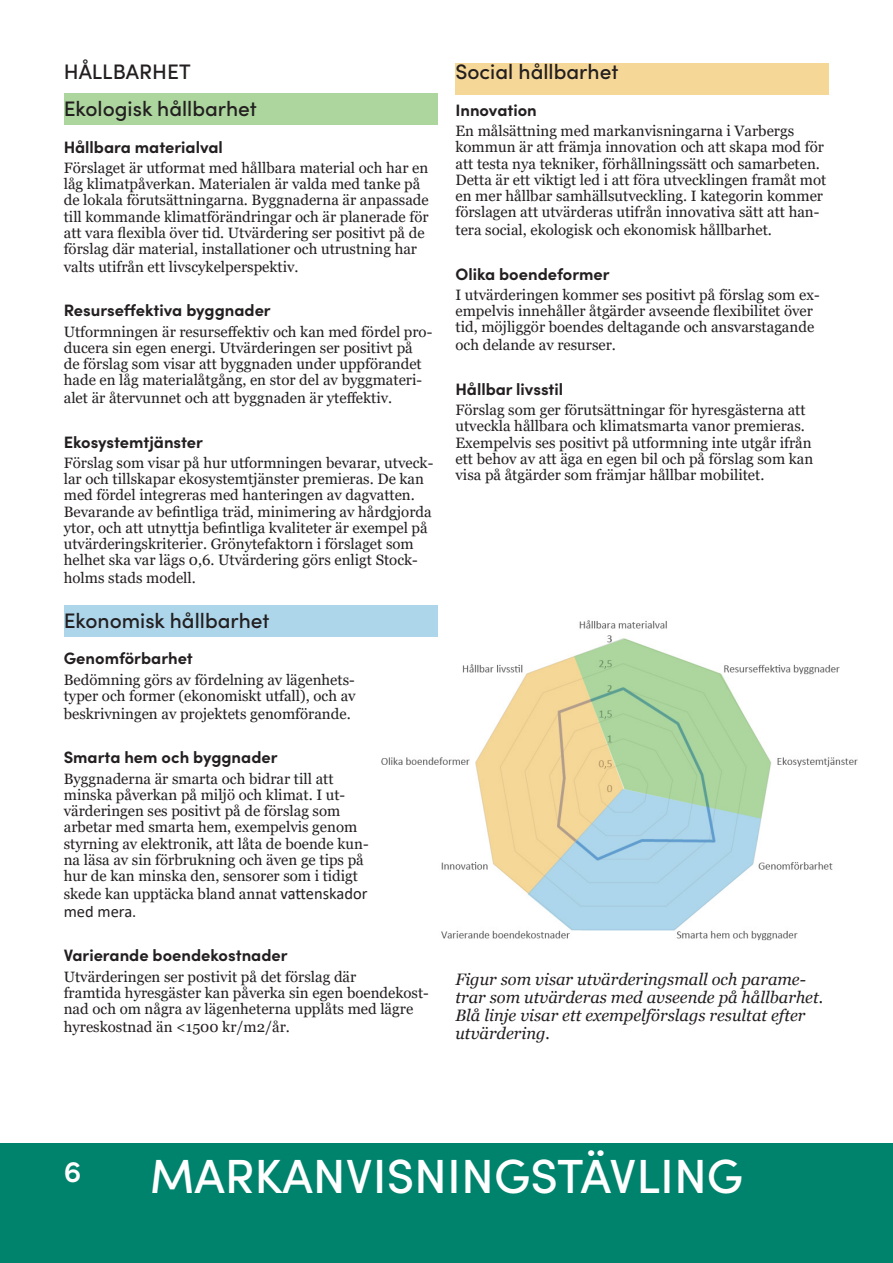
<style>
.page{position:relative;width:893px;height:1263px;background:#fff}
.page>*{position:absolute;margin:0;border:0;box-sizing:border-box;transform-origin:0 0}
.t1{font:500 48px "Sofia Pro";color:#fff}
.t2{font:600 30px "Sofia Pro";color:#fff}
.Ingress{font:500 21px "Sofia Pro";color:#231f20}
.Mellis2{font:700 16.5px "Sofia Pro";color:#231f20}
.t3{font:italic 16.5px/17.9px "Georgia";color:#231f20}
.t4{font:16.5px "Calibri";color:#231f20}
.t5{font:15px/16.2px "Georgia";color:#231f20}
.s1{font-family:"Calibri";font-size:16.5px}
</style>
<div class="page">
<div style="left:0;top:1144px;width:893px;height:119px;background:#00836d"></div>
<img style="left:380px;top:605px;width:478px;height:336px">
<div style="left:455px;top:64px;width:374px;height:31px;background:#f5d797"></div>
<div style="left:64px;top:94px;width:373px;height:31px;background:#acd69e"></div>
<div style="left:64px;top:605px;width:373px;height:31px;background:#add6eb"></div>
<p class="Ingress" style="left:64px;top:56px;width:128px">HÅLLBARHET</p>
<p class="Ingress" style="left:64px;top:93px;width:195px">Ekologisk hållbarhet</p>
<p class="Mellis2" style="left:64px;top:134px;width:161px">Hållbara materialval</p>
<p class="t5" style="left:64px;top:160px;width:366px">Förslaget är utformat med hållbara material och har en låg klimatpåverkan. Materialen är valda med tanke på de lokala förutsättningarna. Byggnaderna är anpassade till kommande klimatförändringar och är planerade för att vara flexibla över tid. Utvärdering ser positivt på de förslag där material, installationer och utrustning har</p>
<p class="t5" style="left:64px;top:259px;width:236px">valts utifrån ett livscykelperspektiv.</p>
<p class="Mellis2" style="left:64px;top:298px;width:208px">Resurseffektiva byggnader</p>
<p class="t5" style="left:64px;top:324px;width:370px">Utformningen är resurseffektiv och kan med fördel pro&shy;ducera sin egen energi. Utvärderingen ser positivt på de förslag som visar att byggnaden under uppförandet hade en låg materialåtgång, en stor del av byggmateri-</p>
<p class="t5" style="left:64px;top:390px;width:330px">alet är återvunnet och att byggnaden är yteffektiv.</p>
<p class="Mellis2" style="left:64px;top:429px;width:141px">Ekosystemtjänster</p>
<p class="t5" style="left:64px;top:455px;width:371px">Förslag som visar på hur utformningen bevarar, utveck&shy;lar och tillskapar ekosystemtjänster premieras. De kan med fördel integreras med hanteringen av dagvatten.<br>Bevarande av befintliga träd, minimering av hårdgjorda ytor, och att utnyttja befintliga kvaliteter är exempel på utvärderingskriterier. Grönytefaktorn i förslaget som helhet ska var lägs 0,6. Utvärdering görs enligt Stock-</p>
<p class="t5" style="left:64px;top:570px;width:134px">holms stads modell.</p>
<p class="Ingress" style="left:64px;top:605px;width:207px">Ekonomisk hållbarhet</p>
<p class="Mellis2" style="left:64px;top:646px;width:131px">Genomförbarhet</p>
<p class="t5" style="left:64px;top:672px;width:293px">Bedömning görs av fördelning av lägenhets&shy;typer och former (ekonomiskt utfall), och av</p>
<p class="t5" style="left:64px;top:706px;width:288px">beskrivningen av projektets genomförande.</p>
<p class="Mellis2" style="left:64px;top:745px;width:215px">Smarta hem och byggnader</p>
<p class="t5" style="left:64px;top:771px;width:306px">Byggnaderna är smarta och bidrar till att minska påverkan på miljö och klimat. I ut&shy;värderingen ses positivt på de förslag som arbetar med smarta hem, exempelvis genom styrning av elektronik, att låta de boende kun&shy;na läsa av sin förbrukning och även ge tips på hur de kan minska den, sensorer som i tidigt</p>
<p class="t5" style="left:64px;top:886px;width:305px">skede kan upptäcka bland annat <span class="s1">vattenskador</span></p>
<p class="t4" style="left:64px;top:900px;width:74px">med mera.</p>
<p class="Mellis2" style="left:64px;top:942px;width:225px">Varierande boendekostnader</p>
<p class="t5" style="left:64px;top:968px;width:367px">Utvärderingen ser postivit på det förslag där<br>framtida hyresgäster kan påverka sin egen boendekost&shy;nad och om några av lägenheterna upplåts med lägre</p>
<p class="t5" style="left:64px;top:1019px;width:228px">hyreskostnad än &lt;1500 kr/m2/år.</p>
<p class="Ingress" style="left:455px;top:56px;width:164px">Social hållbarhet</p>
<p class="Mellis2" style="left:455px;top:97px;width:83px">Innovation</p>
<p class="t5" style="left:455px;top:123px;width:372px">En målsättning med markanvisningarna i Varbergs kommun är att främja innovation och att skapa mod för att testa nya tekniker, förhållningssätt och samarbeten.<br>Detta är ett viktigt led i att föra utvecklingen framåt mot en mer hållbar samhällsutveckling. I kategorin kommer förslagen att utvärderas utifrån innovativa sätt att han-</p>
<p class="t5" style="left:455px;top:222px;width:318px">tera social, ekologisk och ekonomisk hållbarhet.</p>
<p class="Mellis2" style="left:455px;top:261px;width:156px">Olika boendeformer</p>
<p class="t5" style="left:455px;top:287px;width:366px">I utvärderingen kommer ses positivt på förslag som ex&shy;empelvis innehåller åtgärder avseende flexibilitet över tid, möjliggör boendes deltagande och ansvarstagande</p>
<p class="t5" style="left:455px;top:337px;width:162px">och delande av resurser.</p>
<p class="Mellis2" style="left:455px;top:376px;width:109px">Hållbar livsstil</p>
<p class="t5" style="left:455px;top:402px;width:359px">Förslag som ger förutsättningar för hyresgästerna att utveckla hållbara och klimatsmarta vanor premieras.<br>Exempelvis ses positivt på utformning inte utgår ifrån ett behov av att äga en egen bil och på förslag som kan visa på åtgärder som främjar hållbar mobilitet.</p>
<p class="t3" style="left:455px;top:971px;width:369px">Figur som visar utvärderingsmall och parame&shy;trar som utvärderas med avseende på hållbarhet.<br>Blå linje visar ett exempelförslags resultat efter utvärdering.</p>
<h2 class="t2" style="left:64px;top:1149px;width:19px">6</h2>
<h1 class="t1" style="left:150px;top:1141px;width:595px">MARKANVISNINGSTÄVLING</h1>
</div>
